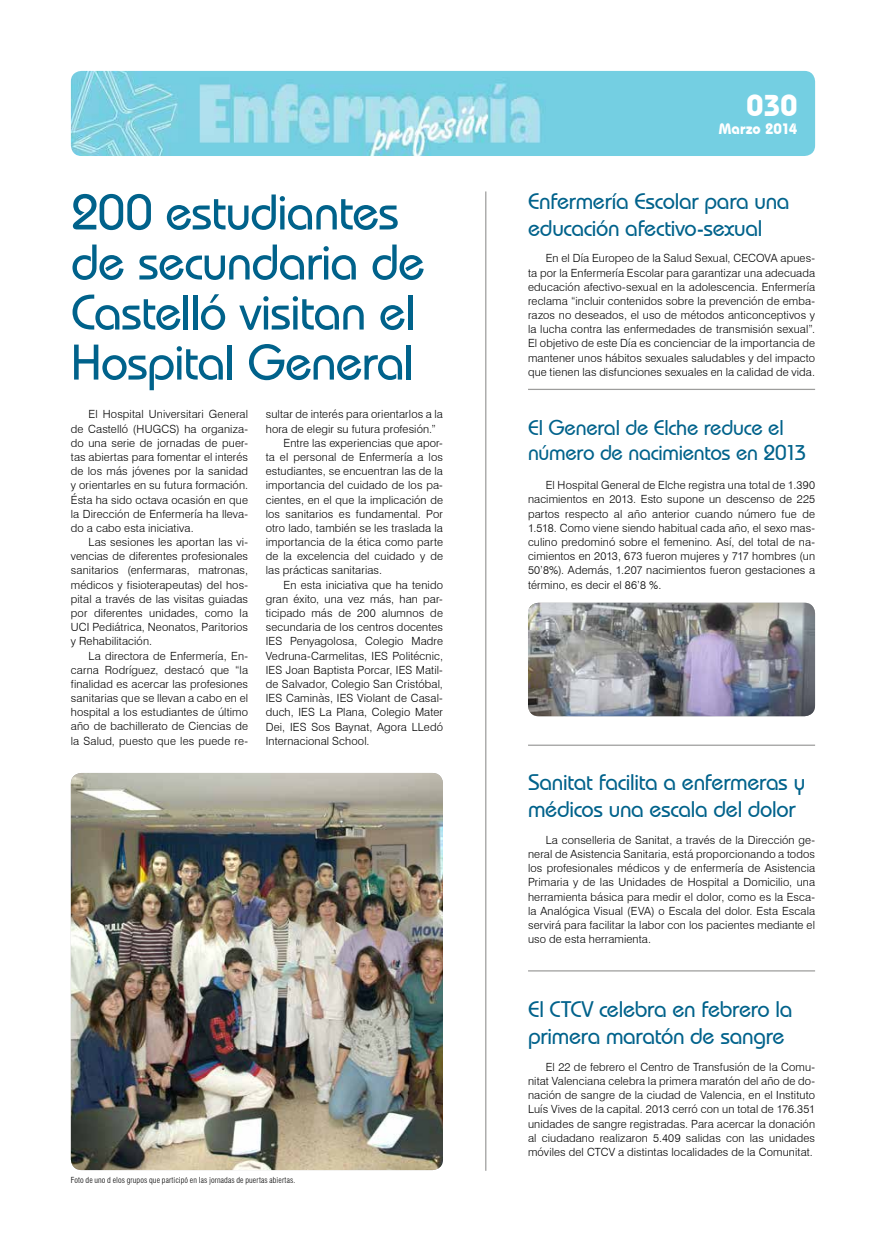
<style>
.page{position:relative;width:886px;height:1241px;background:#fff}
.page>*{position:absolute;margin:0;border:0;box-sizing:border-box;transform-origin:0 0}
.t1{font:500 50px/50px "Bauhaus IT Cby BT";letter-spacing:-.02em;color:#00628b}
.t2{font:700 30px "Bauhaus IT Cby BT";color:#fff}
.t3{font:500 22.5px/27px "Bauhaus IT Cby BT";letter-spacing:-.015em;color:#00628b}
.t4{font:500 21.25px/25.5px "Bauhaus IT Cby BT";letter-spacing:-.015em;color:#00628b}
.t5{font:700 15px "Bauhaus IT Cby BT";color:#fff}
.t6{font:300 11.25px/14.1px "Swiss 721 BT";letter-spacing:.01em;color:#000;text-align:justify}
.t7{font:300 condensed 8.12px "Swiss 721 BT";letter-spacing:.015em;color:#000}
</style>
<div class="page">
<img style="left:71px;top:71px;width:744px;height:85px">
<hr style="left:485px;top:191px;width:1px;height:979px;background:#9d9d9c">
<hr style="left:528px;top:389px;width:287px;height:1px;background:#9d9d9c">
<img style="left:71px;top:773px;width:372px;height:396px">
<hr style="left:528px;top:744px;width:287px;height:1px;background:#9d9d9c">
<img style="left:528px;top:602px;width:287px;height:114px">
<hr style="left:528px;top:970px;width:287px;height:1px;background:#9d9d9c">
<h1 class="t1" style="left:71px;top:186px;width:356px">200 estudiantes de secundaria de<br>Castelló visitan el<br>Hospital General</h1>
<p class="t6" style="left:71px;top:407px;width:179px;text-indent:18px">El Hospital Universitari General de Castelló (HUGCS) ha organiza&shy;do una serie de jornadas de puer&shy;tas abiertas para fomentar el interés de los más jóvenes por la sanidad y orientarles en su futura formación.<br>Ésta ha sido octava ocasión en que la Dirección de Enfermería ha lleva&shy;do a cabo esta iniciativa.</p>
<p class="t6" style="left:71px;top:535px;width:179px;text-indent:18px">Las sesiones les aportan las vi&shy;vencias de diferentes profesionales sanitarios (enfermaras, matronas, médicos y fisioterapeutas) del hos&shy;pital a través de las visitas guiadas por diferentes unidades, como la UCI Pediátrica, Neonatos, Paritorios y Rehabilitación.</p>
<p class="t6" style="left:71px;top:648px;width:179px;text-indent:18px">La directora de Enfermería, En&shy;carna Rodríguez, destacó que “la finalidad es acercar las profesiones sanitarias que se llevan a cabo en el hospital a los estudiantes de último año de bachillerato de Ciencias de la Salud, puesto que les puede re-</p>
<p class="t6" style="left:266px;top:407px;width:179px">sultar de interés para orientarlos a la</p>
<p class="t6" style="left:266px;top:421px;width:172px">hora de elegir su futura profesión.”</p>
<p class="t6" style="left:283px;top:435px;width:161px">Entre las experiencias que apor-</p>
<p class="t6" style="left:266px;top:450px;width:179px">ta el personal de Enfermería a los</p>
<p class="t6" style="left:266px;top:464px;width:179px">estudiantes, se encuentran las de la</p>
<p class="t6" style="left:266px;top:478px;width:179px">importancia del cuidado de los pa-</p>
<p class="t6" style="left:266px;top:492px;width:179px">cientes, en el que la implicación de</p>
<p class="t6" style="left:266px;top:506px;width:179px">los sanitarios es fundamental. Por</p>
<p class="t6" style="left:266px;top:520px;width:179px">otro lado, también se les traslada la</p>
<p class="t6" style="left:266px;top:535px;width:179px">importancia de la ética como parte</p>
<p class="t6" style="left:266px;top:549px;width:179px">de la excelencia del cuidado y de</p>
<p class="t6" style="left:266px;top:563px;width:118px">las prácticas sanitarias.</p>
<p class="t6" style="left:283px;top:577px;width:161px">En esta iniciativa que ha tenido</p>
<p class="t6" style="left:266px;top:591px;width:179px">gran éxito, una vez más, han par-</p>
<p class="t6" style="left:266px;top:605px;width:179px">ticipado más de 200 alumnos de</p>
<p class="t6" style="left:266px;top:620px;width:179px">secundaria de los centros docentes</p>
<p class="t6" style="left:266px;top:634px;width:179px">IES Penyagolosa, Colegio Madre</p>
<p class="t6" style="left:266px;top:648px;width:179px">Vedruna-Carmelitas, IES Politécnic,</p>
<p class="t6" style="left:266px;top:662px;width:179px">IES Joan Baptista Porcar, IES Matil-</p>
<p class="t6" style="left:266px;top:676px;width:179px">de Salvador, Colegio San Cristóbal,</p>
<p class="t6" style="left:266px;top:691px;width:179px">IES Caminàs, IES Violant de Casal-</p>
<p class="t6" style="left:266px;top:705px;width:179px">duch, IES La Plana, Colegio Mater</p>
<p class="t6" style="left:266px;top:719px;width:179px">Dei, IES Sos Baynat, Agora LLedó</p>
<p class="t6" style="left:266px;top:733px;width:105px">Internacional School.</p>
<p class="t7" style="left:71px;top:1175px;width:226px">Foto de uno d elos grupos que participó en las jornadas de puertas abiertas.</p>
<h2 class="t2" style="left:746px;top:87px;width:52px">030</h2>
<h3 class="t5" style="left:719px;top:119px;width:80px">Marzo 2014</h3>
<h3 class="t3" style="left:528px;top:187px;width:263px">Enfermería Escolar para una educación afectivo-sexual</h3>
<p class="t6" style="left:528px;top:251px;width:289px;text-indent:18px">En el Día Europeo de la Salud Sexual, CECOVA apues&shy;ta por la Enfermería Escolar para garantizar una adecuada educación afectivo-sexual en la adolescencia. Enfermería reclama “incluir contenidos sobre la prevención de emba&shy;razos no deseados, el uso de métodos anticonceptivos y la lucha contra las enfermedades de transmisión sexual”.<br>El objetivo de este Día es concienciar de la importancia de mantener unos hábitos sexuales saludables y del impacto que tienen las disfunciones sexuales en la calidad de vida.</p>
<h3 class="t4" style="left:528px;top:414px;width:279px">El General de Elche reduce el número de nacimientos en 2013</h3>
<p class="t6" style="left:528px;top:478px;width:289px;text-indent:18px">El Hospital General de Elche registra una total de 1.390 nacimientos en 2013. Esto supone un descenso de 225 partos respecto al año anterior cuando número fue de 1.518. Como viene siendo habitual cada año, el sexo mas&shy;culino predominó sobre el femenino. Así, del total de na&shy;cimientos en 2013, 673 fueron mujeres y 717 hombres (un 50’8%). Además, 1.207 nacimientos fueron gestaciones a término, es decir el 86’8 %.</p>
<h3 class="t3" style="left:528px;top:768px;width:279px">Sanitat facilita a enfermeras y médicos una escala del dolor</h3>
<p class="t6" style="left:528px;top:832px;width:289px;text-indent:18px">La conselleria de Sanitat, a través de la Dirección ge&shy;neral de Asistencia Sanitaria, está proporcionando a todos los profesionales médicos y de enfermería de Asistencia Primaria y de las Unidades de Hospital a Domicilio, una herramienta básica para medir el dolor, como es la Esca&shy;la Analógica Visual (EVA) o Escala del dolor. Esta Escala servirá para facilitar la labor con los pacientes mediante el uso de esta herramienta.</p>
<h3 class="t3" style="left:528px;top:995px;width:266px">El CTCV celebra en febrero la primera maratón de sangre</h3>
<p class="t6" style="left:528px;top:1059px;width:289px;text-indent:18px">El 22 de febrero el Centro de Transfusión de la Comu&shy;nitat Valenciana celebra la primera maratón del año de do&shy;nación de sangre de la ciudad de Valencia, en el Instituto Luís Vives de la capital. 2013 cerró con un total de 176.351 unidades de sangre registradas. Para acercar la donación al ciudadano realizaron 5.409 salidas con las unidades móviles del CTCV a distintas localidades de la Comunitat.</p>
</div>
